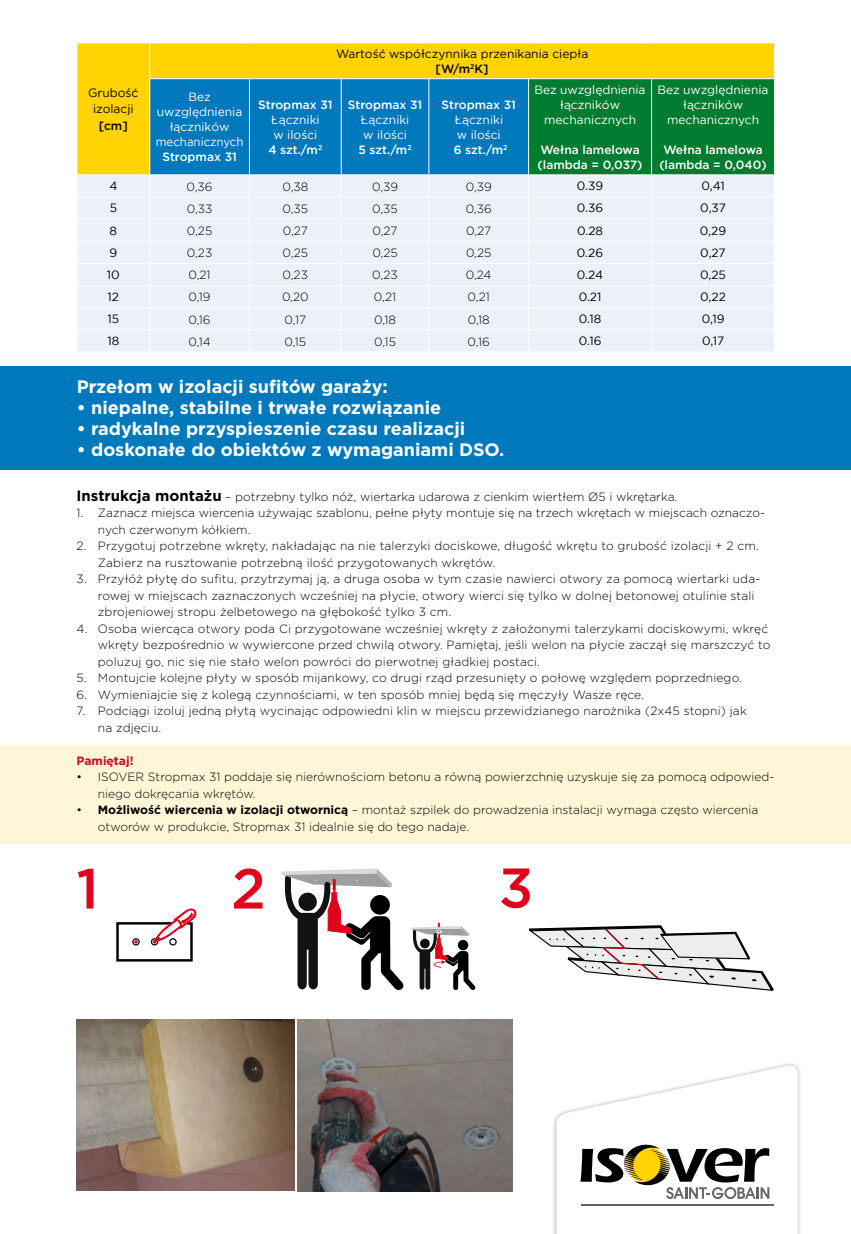
<style>
.page{position:relative;width:851px;height:1234px;background:#fff}
.page>*{position:absolute;margin:0;border:0;box-sizing:border-box;transform-origin:0 0}
.t1{font:700 18px "Gotham";color:#fff}
.t2{font:300 12px/16.5px "Gotham";letter-spacing:.01em;color:#000}
.t3{font:12px/15px "Gotham";color:#fff;text-align:center}
.t4{font:12px/16.5px "Gotham";color:#000;text-align:center}
.t5{font:500 12px/15px "Gotham";color:#fff}
.t6{font:700 12px "Gotham";color:#cd071e}
.t7{font:500 12px "Gotham";color:#000}
.s1{font-weight:500}
.s2{font-weight:700;font-size:15px}
.s3{font-weight:700}
</style>
<div class="page">
<div style="left:116px;top:921px;width:77px;height:40px;border:2px solid #000"></div>
<div style="left:151px;top:937px;width:7px;height:8px;border:1px solid #000;border-radius:50%"></div>
<svg style="left:134px;top:940px;width:4px;height:3px"></svg>
<div style="left:169px;top:937px;width:8px;height:8px;border:1px solid #000;border-radius:50%"></div>
<div style="left:132px;top:937px;width:8px;height:8px;border:1px solid #000;border-radius:50%"></div>
<svg style="left:153px;top:908px;width:43px;height:35px"></svg>
<svg style="left:78px;top:868px;width:15px;height:40px"></svg>
<svg style="left:234px;top:868px;width:28px;height:40px"></svg>
<svg style="left:501px;top:868px;width:28px;height:40px"></svg>
<svg style="left:281px;top:868px;width:123px;height:122px"></svg>
<svg style="left:411px;top:923px;width:64px;height:67px"></svg>
<svg style="left:529px;top:925px;width:244px;height:66px"></svg>
<div style="left:0;top:745px;width:850px;height:98px;background:#fff6d8"></div>
<div style="left:0;top:367px;width:850px;height:103px;background:#0078bc"></div>
<div style="left:78px;top:44px;width:696px;height:130px;background:#ffd300"></div>
<div style="left:78px;top:175px;width:71px;height:176px;background:#ecf0f8"></div>
<hr style="left:149px;top:43px;width:1px;height:35px;background:#fff">
<hr style="left:149px;top:78px;width:100px;height:1px;background:#fff">
<hr style="left:249px;top:78px;width:92px;height:1px;background:#fff">
<hr style="left:341px;top:78px;width:88px;height:1px;background:#fff">
<hr style="left:429px;top:78px;width:99px;height:1px;background:#fff">
<hr style="left:528px;top:78px;width:123px;height:1px;background:#fff">
<hr style="left:651px;top:78px;width:123px;height:1px;background:#fff">
<hr style="left:77px;top:196px;width:73px;height:1px;background:#fff">
<hr style="left:77px;top:219px;width:73px;height:1px;background:#fff">
<hr style="left:77px;top:241px;width:73px;height:1px;background:#fff">
<hr style="left:77px;top:263px;width:73px;height:1px;background:#fff">
<hr style="left:77px;top:285px;width:73px;height:1px;background:#fff">
<hr style="left:77px;top:307px;width:73px;height:1px;background:#fff">
<hr style="left:77px;top:329px;width:73px;height:1px;background:#fff">
<svg style="left:77px;top:176px;width:1px;height:175px"></svg>
<svg style="left:149px;top:79px;width:626px;height:272px;background:#9bc7d0"></svg>
<img style="left:77px;top:1019px;width:217px;height:171px">
<img style="left:298px;top:1019px;width:214px;height:172px">
<div style="left:551px;top:1060px;width:251px;height:173px;background:#000;opacity:.3"></div>
<svg style="left:556px;top:1063px;width:241px;height:170px"></svg>
<p class="t4" style="left:88px;top:84px;width:52px">Grubość izolacji</p>
<p class="t7" style="left:99px;top:118px;width:30px">[cm]</p>
<p class="t3" style="left:156px;top:89px;width:89px">Bez uwzględnienia łączników mechanicznych</p>
<p class="t5" style="left:162px;top:149px;width:76px">Stropmax 31</p>
<p class="t4" style="left:336px;top:46px;width:254px;line-height:15px">Wartość współczynnika przenikania ciepła <span class="s1">[W/m</span><sup>2</sup><span class="s1">K]</span></p>
<p class="t5" style="left:258px;top:97px;width:76px">Stropmax 31</p>
<p class="t3" style="left:268px;top:112px;width:55px">Łączniki w ilości<br><span class="s1">4 szt./m</span><sup>2</sup></p>
<p class="t5" style="left:348px;top:97px;width:76px">Stropmax 31</p>
<p class="t3" style="left:358px;top:112px;width:55px">Łączniki w ilości<br><span class="s1">5 szt./m</span><sup>2</sup></p>
<p class="t5" style="left:441px;top:97px;width:76px">Stropmax 31</p>
<p class="t3" style="left:453px;top:112px;width:55px;text-align:left">Łączniki w ilości<br><span class="s1">6 szt./m</span><sup>2</sup></p>
<p class="t3" style="left:534px;top:82px;width:112px">Bez uwzględnienia łączników mechanicznych</p>
<p class="t5" style="left:537px;top:142px;width:106px">Wełna lamelowa (lambda = 0,037)</p>
<p class="t3" style="left:657px;top:82px;width:112px">Bez uwzględnienia łączników mechanicznych</p>
<p class="t5" style="left:659px;top:142px;width:109px;text-align:center">Wełna lamelowa (lambda = 0,040)</p>
<p class="t4" style="left:109px;top:178px;width:10px">4</p>
<p class="t2" style="left:186px;top:178px;width:28px">0,36</p>
<p class="t2" style="left:282px;top:178px;width:27px">0,38</p>
<p class="t2" style="left:372px;top:178px;width:28px">0,39</p>
<p class="t2" style="left:465px;top:178px;width:28px">0,39</p>
<p class="t4" style="left:577px;top:178px;width:28px">0.39</p>
<p class="t4" style="left:701px;top:178px;width:25px">0,41</p>
<p class="t4" style="left:110px;top:200px;width:9px">5</p>
<p class="t2" style="left:187px;top:200px;width:27px">0,33</p>
<p class="t2" style="left:282px;top:200px;width:27px">0,35</p>
<p class="t2" style="left:372px;top:200px;width:27px">0,35</p>
<p class="t2" style="left:465px;top:200px;width:28px">0,36</p>
<p class="t4" style="left:576px;top:200px;width:28px">0.36</p>
<p class="t4" style="left:700px;top:200px;width:27px">0,37</p>
<p class="t4" style="left:110px;top:222px;width:9px">8</p>
<p class="t2" style="left:187px;top:222px;width:27px">0,25</p>
<p class="t2" style="left:283px;top:222px;width:26px">0,27</p>
<p class="t2" style="left:372px;top:222px;width:26px">0,27</p>
<p class="t2" style="left:466px;top:222px;width:26px">0,27</p>
<p class="t4" style="left:577px;top:222px;width:28px">0.28</p>
<p class="t4" style="left:699px;top:222px;width:28px">0,29</p>
<p class="t4" style="left:109px;top:244px;width:9px">9</p>
<p class="t2" style="left:187px;top:244px;width:27px">0,23</p>
<p class="t2" style="left:282px;top:244px;width:27px">0,25</p>
<p class="t2" style="left:372px;top:244px;width:27px">0,25</p>
<p class="t2" style="left:466px;top:244px;width:27px">0,25</p>
<p class="t4" style="left:577px;top:244px;width:28px">0.26</p>
<p class="t4" style="left:700px;top:244px;width:27px">0,27</p>
<p class="t4" style="left:107px;top:266px;width:14px">10</p>
<p class="t2" style="left:188px;top:266px;width:24px">0,21</p>
<p class="t2" style="left:282px;top:266px;width:27px">0,23</p>
<p class="t2" style="left:372px;top:266px;width:27px">0,23</p>
<p class="t2" style="left:466px;top:266px;width:27px">0,24</p>
<p class="t4" style="left:577px;top:266px;width:28px">0.24</p>
<p class="t4" style="left:700px;top:266px;width:27px">0,25</p>
<p class="t4" style="left:108px;top:288px;width:13px">12</p>
<p class="t2" style="left:188px;top:288px;width:24px">0,19</p>
<p class="t2" style="left:282px;top:288px;width:28px">0,20</p>
<p class="t2" style="left:374px;top:288px;width:24px">0,21</p>
<p class="t2" style="left:467px;top:288px;width:24px">0,21</p>
<p class="t4" style="left:578px;top:288px;width:24px">0.21</p>
<p class="t4" style="left:700px;top:288px;width:27px">0,22</p>
<p class="t4" style="left:107px;top:310px;width:13px">15</p>
<p class="t2" style="left:188px;top:310px;width:24px">0,16</p>
<p class="t2" style="left:284px;top:310px;width:23px">0,17</p>
<p class="t2" style="left:374px;top:310px;width:24px">0,18</p>
<p class="t2" style="left:467px;top:310px;width:24px">0,18</p>
<p class="t4" style="left:578px;top:310px;width:24px">0.18</p>
<p class="t4" style="left:701px;top:310px;width:24px">0,19</p>
<p class="t4" style="left:107px;top:332px;width:13px">18</p>
<p class="t2" style="left:188px;top:333px;width:24px">0,14</p>
<p class="t2" style="left:284px;top:333px;width:23px">0,15</p>
<p class="t2" style="left:374px;top:333px;width:23px">0,15</p>
<p class="t2" style="left:467px;top:333px;width:24px">0,16</p>
<p class="t4" style="left:578px;top:332px;width:24px">0.16</p>
<p class="t4" style="left:702px;top:332px;width:24px">0,17</p>
<h1 class="t1" style="left:77px;top:374px;width:312px">Przełom w izolacji sufitów garaży:</h1>
<h1 class="t1" style="left:77px;top:395px;width:366px">• niepalne, stabilne i trwałe rozwiązanie</h1>
<h1 class="t1" style="left:77px;top:416px;width:390px">• radykalne przyspieszenie czasu realizacji</h1>
<h1 class="t1" style="left:77px;top:437px;width:429px">• doskonałe do obiektów z wymaganiami DSO.</h1>
<p class="t2" style="left:77px;top:488px;width:602px"><span class="s2">Instrukcja montażu</span> – potrzebny tylko nóż, wiertarka udarowa z cienkim wiertłem Ø5 i wkrętarka.</p>
<p class="t2" style="left:98px;top:504px;width:668px;text-indent:-21px">1. Zaznacz miejsca wiercenia używając szablonu, pełne płyty montuje się na trzech wkrętach w miejscach oznaczo&shy;nych czerwonym kółkiem.</p>
<p class="t2" style="left:98px;top:537px;width:662px;text-indent:-21px">2. Przygotuj potrzebne wkręty, nakładając na nie talerzyki dociskowe, długość wkrętu to grubość izolacji + 2 cm.<br>Zabierz na rusztowanie potrzebną ilość przygotowanych wkrętów.</p>
<p class="t2" style="left:98px;top:570px;width:663px;text-indent:-21px">3. Przyłóż płytę do sufitu, przytrzymaj ją, a druga osoba w tym czasie nawierci otwory za pomocą wiertarki uda&shy;rowej w miejscach zaznaczonych wcześniej na płycie, otwory wierci się tylko w dolnej betonowej otulinie stali zbrojeniowej stropu żelbetowego na głębokość tylko 3 cm.</p>
<p class="t2" style="left:98px;top:620px;width:674px;text-indent:-21px">4. Osoba wiercąca otwory poda Ci przygotowane wcześniej wkręty z założonymi talerzykami dociskowymi, wkręć wkręty bezpośrednio w wywiercone przed chwilą otwory. Pamiętaj, jeśli welon na płycie zaczął się marszczyć to poluzuj go, nic się nie stało welon powróci do pierwotnej gładkiej postaci.</p>
<p class="t2" style="left:77px;top:669px;width:666px">5. Montujcie kolejne płyty w sposób mijankowy, co drugi rząd przesunięty o połowę względem poprzedniego.</p>
<p class="t2" style="left:77px;top:686px;width:569px">6. Wymieniajcie się z kolegą czynnościami, w ten sposób mniej będą się męczyły Wasze ręce.</p>
<p class="t2" style="left:98px;top:702px;width:650px;text-indent:-21px">7. Podciągi izoluj jedną płytą wycinając odpowiedni klin w miejscu przewidzianego narożnika (2x45 stopni) jak na zdjęciu.</p>
<p class="t6" style="left:77px;top:752px;width:58px">Pamiętaj!</p>
<p class="t2" style="left:98px;top:768px;width:677px;text-indent:-21px">• ISOVER Stropmax 31 poddaje się nierównościom betonu a równą powierzchnię uzyskuje się za pomocą odpowied&shy;niego dokręcania wkrętów.</p>
<p class="t2" style="left:98px;top:801px;width:661px;text-indent:-21px">• <span class="s3">Możliwość wiercenia w izolacji otwornicą</span> – montaż szpilek do prowadzenia instalacji wymaga często wiercenia otworów w produkcie, Stropmax 31 idealnie się do tego nadaje.</p>
</div>
